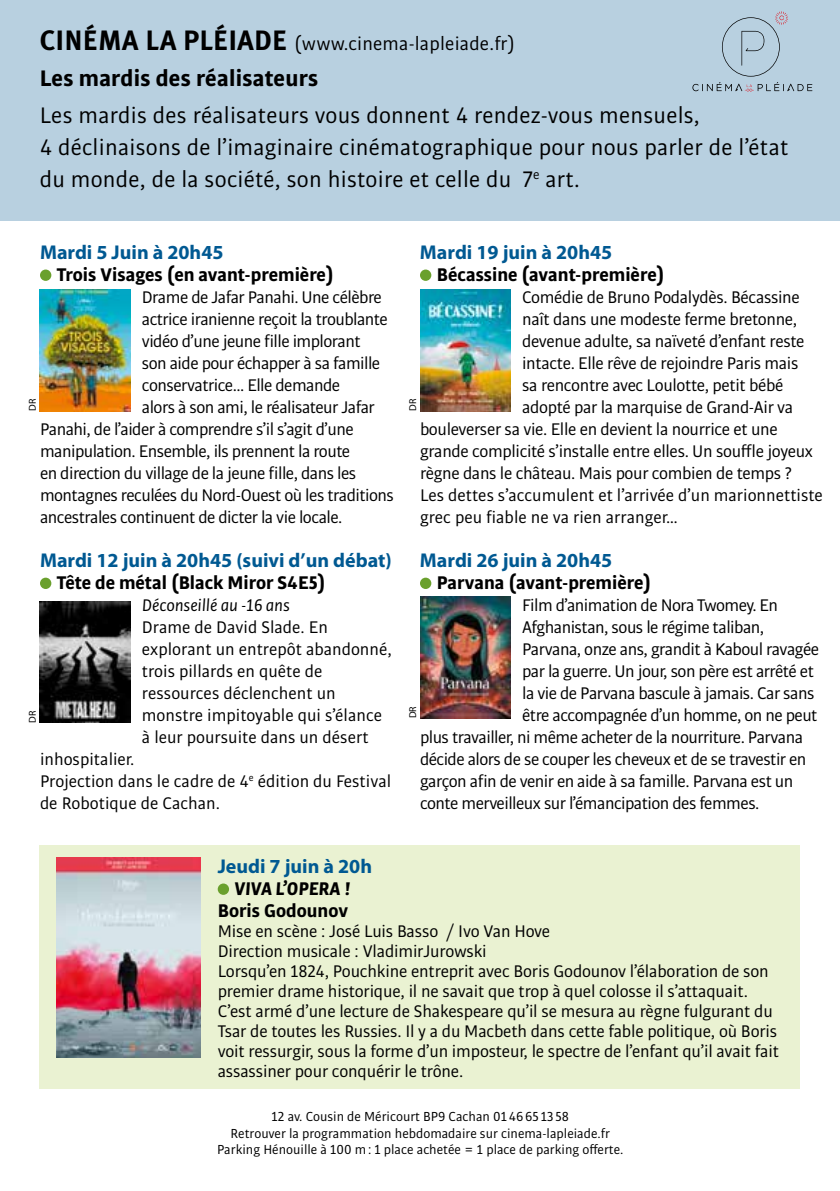
<style>
.page{position:relative;width:840px;height:1191px;background:#fff}
.page>*{position:absolute;margin:0;border:0;box-sizing:border-box;transform-origin:0 0}
.t1{font:24px/32px "Bulo";letter-spacing:.01em;color:#000}
.t2{font:700 24px "Bulo";letter-spacing:.01em;color:#000}
.t3{font:700 20px "Myriad Pro";color:#005992}
.t4{font:20px "Bulo";letter-spacing:.01em;color:#000}
.t5{font:700 19.6px "Bulo";color:#000}
.t6{font:italic 700 19.6px "Bulo";color:#000}
.t7{font:18px/20px "Bulo";letter-spacing:-.02em;color:#000}
.t8{font:18px/22px "Bulo";color:#000}
.t9{font:italic 18px "Bulo";color:#000}
.t10{font:14px/16.8px "Bulo";color:#000;text-align:center}
.t11{font:10px "Myriad Pro";color:#000}
.s1{font-family:"Meta Plus";font-weight:700;font-size:28px}
</style>
<div class="page">
<div style="left:0;top:0;width:839px;height:220px;background:#b8d0e0"></div>
<svg style="left:692px;top:11px;width:119px;height:81px"></svg>
<div style="left:40px;top:269px;width:11px;height:12px;background:#6aa02d;border-radius:50%"></div>
<div style="left:40px;top:577px;width:11px;height:12px;background:#6aa02d;border-radius:50%"></div>
<div style="left:420px;top:269px;width:11px;height:12px;background:#6aa02d;border-radius:50%"></div>
<div style="left:420px;top:577px;width:11px;height:12px;background:#6aa02d;border-radius:50%"></div>
<img style="left:40px;top:289px;width:90px;height:122px">
<img style="left:420px;top:289px;width:90px;height:122px">
<div style="left:40px;top:845px;width:759px;height:244px;background:#eaf2d2"></div>
<div style="left:217px;top:883px;width:12px;height:12px;background:#6aa02d;border-radius:50%"></div>
<img style="left:57px;top:858px;width:143px;height:199px">
<img style="left:40px;top:601px;width:90px;height:122px">
<img style="left:420px;top:597px;width:90px;height:121px">
<p class="t4" style="left:40px;top:31px;width:476px"><span class="s1">CINÉMA LA PLÉIADE</span> (www.cinema-lapleiade.fr)</p>
<h1 class="t2" style="left:40px;top:62px;width:280px">Les mardis des réalisateurs</h1>
<h1 class="t1" style="left:40px;top:99px;width:749px">Les mardis des réalisateurs vous donnent 4 rendez-vous mensuels,<br>4 déclinaisons de l’imaginaire cinématographique pour nous parler de l’état du monde, de la société, son histoire et celle du 7<sup>e</sup> art.</h1>
<p class="t3" style="left:40px;top:239px;width:185px">Mardi 5 Juin à 20h45</p>
<p class="t5" style="left:57px;top:262px;width:278px">Trois Visages (en avant-première)</p>
<p class="t7" style="left:142px;top:287px;width:241px">Drame de Jafar Panahi. Une célèbre</p>
<p class="t7" style="left:142px;top:309px;width:247px">actrice iranienne reçoit la troublante</p>
<p class="t7" style="left:142px;top:331px;width:220px">vidéo d’une jeune fille implorant</p>
<p class="t7" style="left:142px;top:353px;width:240px">son aide pour échapper à sa famille</p>
<p class="t7" style="left:142px;top:375px;width:200px">conservatrice... Elle demande</p>
<p class="t7" style="left:142px;top:397px;width:234px">alors à son ami, le réalisateur Jafar</p>
<p class="t7" style="left:40px;top:419px;width:315px">Panahi, de l’aider à comprendre s’il s’agit d’une</p>
<p class="t7" style="left:40px;top:441px;width:311px">manipulation. Ensemble, ils prennent la route</p>
<p class="t7" style="left:40px;top:463px;width:317px">en direction du village de la jeune fille, dans les</p>
<p class="t7" style="left:40px;top:485px;width:355px">montagnes reculées du Nord-Ouest où les traditions</p>
<p class="t7" style="left:40px;top:507px;width:304px">ancestrales continuent de dicter la vie locale.</p>
<p class="t3" style="left:40px;top:547px;width:353px">Mardi 12 juin à 20h45 (suivi d’un débat)</p>
<p class="t5" style="left:57px;top:570px;width:270px">Tête de métal (Black Miror S4E5)</p>
<p class="t9" style="left:142px;top:594px;width:149px">Déconseillé au -16 ans</p>
<p class="t8" style="left:142px;top:616px;width:251px">Drame de David Slade. En explorant un entrepôt abandonné, trois pillards en quête de ressources déclenchent un monstre impitoyable qui s’élance à leur poursuite dans un désert</p>
<p class="t8" style="left:40px;top:748px;width:352px">inhospitalier.<br>Projection dans le cadre de 4<sup>e</sup> édition du Festival de Robotique de Cachan.</p>
<p class="t3" style="left:420px;top:239px;width:194px">Mardi 19 juin à 20h45</p>
<p class="t5" style="left:436px;top:262px;width:229px">Bécassine (avant-première)</p>
<p class="t7" style="left:522px;top:287px;width:279px">Comédie de Bruno Podalydès. Bécassine</p>
<p class="t7" style="left:522px;top:309px;width:276px">naît dans une modeste ferme bretonne,</p>
<p class="t7" style="left:522px;top:331px;width:284px">devenue adulte, sa naïveté d’enfant reste</p>
<p class="t7" style="left:522px;top:353px;width:278px">intacte. Elle rêve de rejoindre Paris mais</p>
<p class="t7" style="left:522px;top:375px;width:262px">sa rencontre avec Loulotte, petit bébé</p>
<p class="t7" style="left:522px;top:397px;width:272px">adopté par la marquise de Grand-Air va</p>
<p class="t7" style="left:420px;top:419px;width:359px">bouleverser sa vie. Elle en devient la nourrice et une</p>
<p class="t7" style="left:420px;top:441px;width:394px">grande complicité s’installe entre elles. Un souffle joyeux</p>
<p class="t7" style="left:420px;top:463px;width:374px">règne dans le château. Mais pour combien de temps ?</p>
<p class="t8" style="left:420px;top:484px;width:404px">Les dettes s’accumulent et l’arrivée d’un marionnettiste</p>
<p class="t8" style="left:420px;top:506px;width:259px">grec peu fiable ne va rien arranger…</p>
<p class="t3" style="left:420px;top:547px;width:194px">Mardi 26 juin à 20h45</p>
<p class="t5" style="left:436px;top:570px;width:216px">Parvana (avant-première)</p>
<p class="t7" style="left:522px;top:595px;width:257px">Film d’animation de Nora Twomey. En</p>
<p class="t7" style="left:522px;top:617px;width:243px">Afghanistan, sous le régime taliban,</p>
<p class="t7" style="left:522px;top:639px;width:298px">Parvana, onze ans, grandit à Kaboul ravagée</p>
<p class="t7" style="left:522px;top:661px;width:293px">par la guerre. Un jour, son père est arrêté et</p>
<p class="t7" style="left:522px;top:683px;width:293px">la vie de Parvana bascule à jamais. Car sans</p>
<p class="t7" style="left:522px;top:705px;width:297px">être accompagnée d’un homme, on ne peut</p>
<p class="t7" style="left:420px;top:727px;width:384px">plus travailler, ni même acheter de la nourriture. Parvana</p>
<p class="t7" style="left:420px;top:749px;width:388px">décide alors de se couper les cheveux et de se travestir en</p>
<p class="t7" style="left:420px;top:771px;width:374px">garçon afin de venir en aide à sa famille. Parvana est un</p>
<p class="t7" style="left:420px;top:793px;width:341px">conte merveilleux sur l’émancipation des femmes.</p>
<p class="t11" style="left:26px;top:411px;width:14px;rotate:-90deg">DR</p>
<p class="t11" style="left:406px;top:411px;width:14px;rotate:-90deg">DR</p>
<p class="t11" style="left:26px;top:722px;width:14px;rotate:-90deg">DR</p>
<p class="t11" style="left:406px;top:718px;width:14px;rotate:-90deg">DR</p>
<p class="t3" style="left:217px;top:853px;width:156px">Jeudi 7 juin à 20h</p>
<p class="t6" style="left:234px;top:875px;width:118px">VIVA L’OPERA !</p>
<p class="t5" style="left:217px;top:897px;width:132px">Boris Godounov</p>
<p class="t7" style="left:217px;top:920px;width:562px">Mise en scène : José Luis Basso / Ivo Van Hove<br>Direction musicale : VladimirJurowski<br>Lorsqu’en 1824, Pouchkine entreprit avec Boris Godounov l’élaboration de son premier drame historique, il ne savait que trop à quel colosse il s’attaquait.<br>C’est armé d’une lecture de Shakespeare qu’il se mesura au règne fulgurant du Tsar de toutes les Russies. Il y a du Macbeth dans cette fable politique, où Boris voit ressurgir, sous la forme d’un imposteur, le spectre de l’enfant qu’il avait fait assassiner pour conquérir le trône.</p>
<p class="t10" style="left:217px;top:1107px;width:408px">12 av. Cousin de Méricourt BP9 Cachan 014665 13 58<br>Retrouver la programmation hebdomadaire sur cinema-lapleiade.fr<br>Parking Hénouille à 100 m: 1 place achetée = 1 place de parking offerte.</p>
</div>
